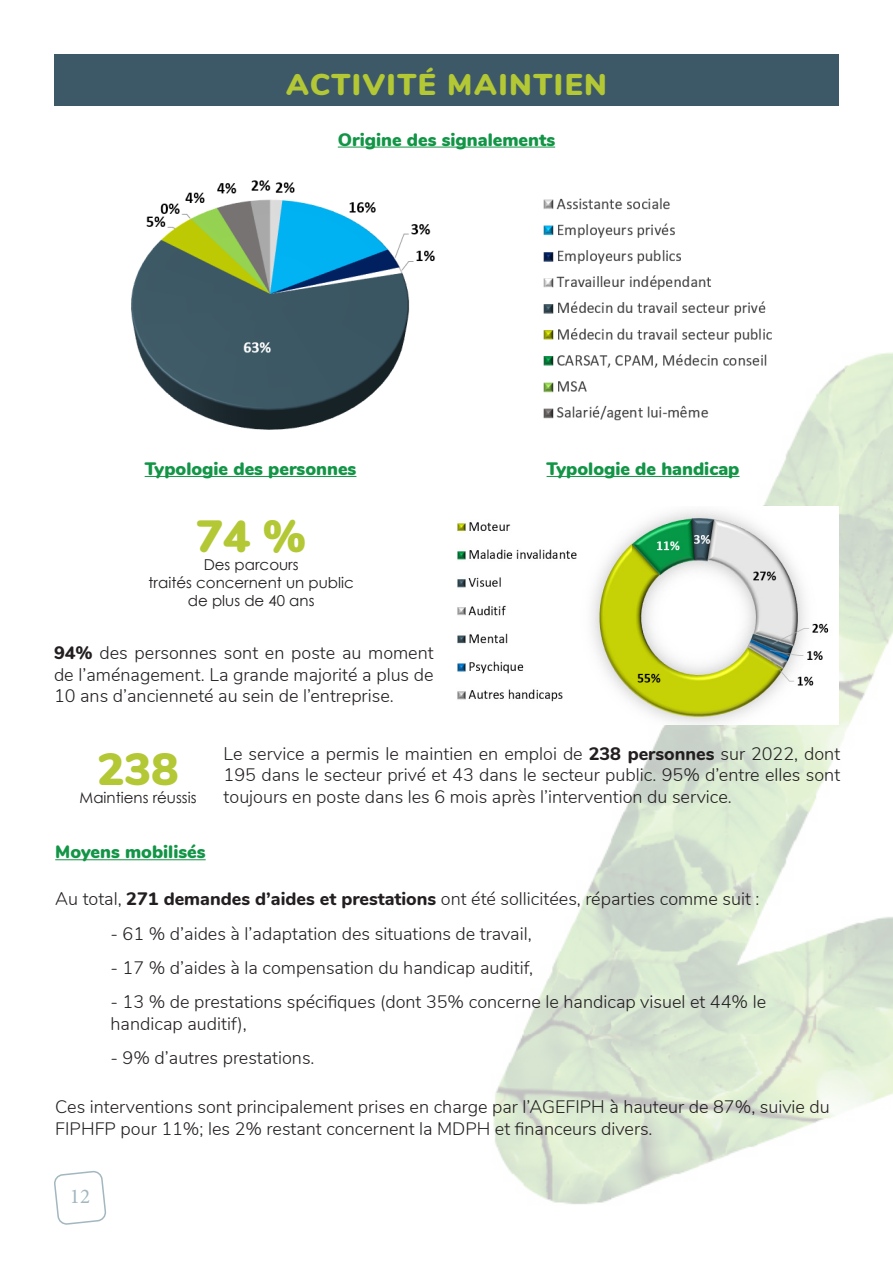
<style>
.page{position:relative;width:893px;height:1263px;background:#fff}
.page>*{position:absolute;margin:0;border:0;box-sizing:border-box;transform-origin:0 0}
.t1{font:900 45px "Nunito";color:#b3c834}
.t2{font:900 30px "Nunito";letter-spacing:.05em;color:#b3c834}
.t3{font:21px "Minion Pro";color:#a2b7c0}
.t4{font:300 18px/21.6px "Nunito";color:#231f20;text-align:justify}
.t5{font:900 18px "Nunito";color:#129546}
.t6{font:15px/18px "Century Gothic";color:#231f20;text-align:center}
.s1{font-weight:800}
</style>
<div class="page">
<img style="left:493px;top:353px;width:400px;height:851px">
<svg style="left:54px;top:1171px;width:52px;height:53px"></svg>
<div style="left:54px;top:54px;width:785px;height:51px;background:#3d5967"></div>
<hr style="left:338px;top:147px;width:217px;height:1px;background:#129546">
<hr style="left:145px;top:476px;width:211px;height:1px;background:#129546">
<hr style="left:547px;top:476px;width:192px;height:1px;background:#129546">
<hr style="left:55px;top:859px;width:151px;height:1px;background:#129546">
<img style="left:131px;top:180px;width:646px;height:258px">
<img style="left:457px;top:506px;width:382px;height:218px">
<p class="t2" style="left:286px;top:62px;width:322px">ACTIVITÉ MAINTIEN</p>
<p class="t5" style="left:338px;top:126px;width:219px">Origine des signalements</p>
<p class="t5" style="left:145px;top:455px;width:213px">Typologie des personnes</p>
<p class="t5" style="left:547px;top:455px;width:194px">Typologie de handicap</p>
<p class="t1" style="left:196px;top:503px;width:112px">74 %</p>
<p class="t6" style="left:149px;top:555px;width:207px">Des parcours<br>traités concernent un public de plus de 40 ans</p>
<p class="t4" style="left:54px;top:641px;width:381px"><span class="s1">94%</span> des personnes sont en poste au moment de l’aménagement. La grande majorité a plus de 10 ans d’ancienneté au sein de l’entreprise.</p>
<p class="t1" style="left:98px;top:736px;width:83px">238</p>
<p class="t6" style="left:80px;top:789px;width:118px">Maintiens réussis</p>
<p class="t4" style="left:224px;top:742px;width:618px">Le service a permis le maintien en emploi de <span class="s1">238 personnes</span> sur 2022, dont 195 dans le secteur privé et 43 dans le secteur public. 95% d’entre elles sont toujours en poste dans les 6 mois après l’intervention du service.</p>
<p class="t5" style="left:55px;top:839px;width:152px">Moyens mobilisés</p>
<p class="t4" style="left:55px;top:887px;width:706px">Au total, <span class="s1">271 demandes d’aides et prestations</span> ont été sollicitées, réparties comme suit :</p>
<p class="t4" style="left:111px;top:921px;width:423px">- 61 % d’aides à l’adaptation des situations de travail,</p>
<p class="t4" style="left:111px;top:956px;width:424px">- 17 % d’aides à la compensation du handicap auditif,</p>
<p class="t4" style="left:111px;top:990px;width:657px">- 13 % de prestations spécifiques (dont 35% concerne le handicap visuel et 44% le handicap auditif),</p>
<p class="t4" style="left:111px;top:1046px;width:206px">- 9% d’autres prestations.</p>
<p class="t4" style="left:55px;top:1095px;width:776px">Ces interventions sont principalement prises en charge par l’AGEFIPH à hauteur de 87%, suivie du<br>FIPHFP pour 11%; les 2% restant concernent la MDPH et financeurs divers.</p>
<p class="t3" style="left:70px;top:1182px;width:22px">12</p>
</div>
